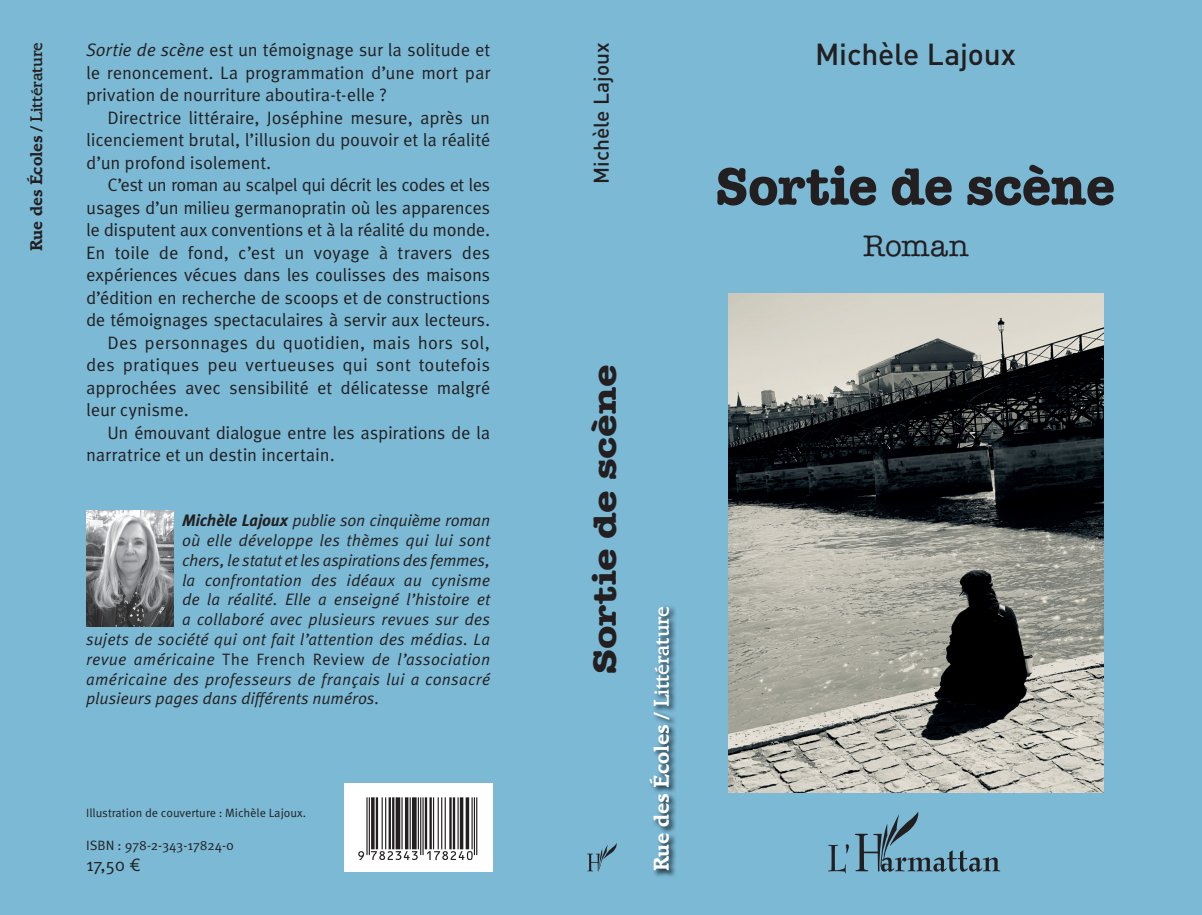
<style>
.page{position:relative;width:1202px;height:915px;background:#7bb9d5}
.page>*{position:absolute;margin:0;border:0;box-sizing:border-box;transform-origin:0 0}
.t1{font:700 52.5px "American Typewriter Std";letter-spacing:-.005em;color:#231f20}
.t2{font:700 32.4px "American Typewriter Std";color:#231f20;scale:1.25 1}
.t3{font:500 30px "DIN Pro";letter-spacing:-.005em;color:#231f20}
.t4{font:500 30px "American Typewriter Std";color:#231f20}
.t5{font:700 21px "AT Bramley";color:#fff}
.t6{font:500 21px "DIN Pro";letter-spacing:-.005em;color:#231f20}
.t7{font:18px/22.5px "Meta Pro";letter-spacing:-.01em;color:#231f20;text-align:justify}
.t8{font:18px "Meta Pro";letter-spacing:-.04em;color:#231f20}
.t9{font:18px "Meta Pro";letter-spacing:.015em;color:#231f20}
.t10{font:18px "Meta Pro";letter-spacing:.01em;color:#231f20}
.t11{font:italic 16.5px "Meta Pro";letter-spacing:.005em;color:#231f20}
.t12{font:italic 16.5px "Meta Pro";letter-spacing:-.015em;color:#231f20}
.t13{font:italic 16.5px "Meta Pro";letter-spacing:-.025em;color:#231f20}
.t14{font:700 16.5px "AT Bramley";color:#231f20}
.t15{font:13.5px "Meta Pro";letter-spacing:-.005em;color:#231f20}
.t16{font:12px "Meta Pro";color:#231f20}
.s1{font-weight:500}
.s2{font-style:italic}
.s3{font-weight:700}
.s4{font-style:normal}
</style>
<div class="page">
<img style="left:729px;top:294px;width:374px;height:498px">
<img style="left:650px;top:606px;width:26px;height:270px">
<div style="left:344px;top:783px;width:149px;height:88px;background:#fff"></div>
<svg style="left:855px;top:811px;width:145px;height:61px"></svg>
<svg style="left:828px;top:844px;width:21px;height:29px"></svg>
<svg style="left:587px;top:843px;width:30px;height:28px"></svg>
<img style="left:86px;top:510px;width:87px;height:116px">
<svg style="left:358px;top:797px;width:119px;height:63px"></svg>
<p class="t14" style="left:27px;top:251px;width:210px;rotate:-90deg">Rue des Écoles <span class="s1">/ Littérature</span></p>
<p class="t7" style="left:86px;top:39px;width:405px"><span class="s2">Sortie de scène</span> est un témoignage sur la solitude et le renoncement. La programmation d’une mort par privation de nourriture aboutira-t-elle ?</p>
<p class="t7" style="left:86px;top:107px;width:405px;text-indent:21px">Directrice littéraire, Joséphine mesure, après un licenciement brutal, l’illusion du pouvoir et la réalité d’un profond isolement.</p>
<p class="t8" style="left:107px;top:174px;width:384px">C’est un roman au scalpel qui décrit les codes et les</p>
<p class="t7" style="left:86px;top:197px;width:405px">usages d’un milieu germanopratin où les apparences</p>
<p class="t7" style="left:86px;top:219px;width:405px">le disputent aux conventions et à la réalité du monde.</p>
<p class="t7" style="left:86px;top:242px;width:405px">En toile de fond, c’est un voyage à travers des</p>
<p class="t7" style="left:86px;top:264px;width:405px">expériences vécues dans les coulisses des maisons</p>
<p class="t7" style="left:86px;top:287px;width:405px">d’édition en recherche de scoops et de constructions</p>
<p class="t7" style="left:86px;top:309px;width:405px">de témoignages spectaculaires à servir aux lecteurs.</p>
<p class="t10" style="left:107px;top:331px;width:384px">Des personnages du quotidien, mais hors sol,</p>
<p class="t9" style="left:86px;top:354px;width:405px">des pratiques peu vertueuses qui sont toutefois</p>
<p class="t7" style="left:86px;top:377px;width:405px">approchées avec sensibilité et délicatesse malgré</p>
<p class="t7" style="left:86px;top:399px;width:104px">leur cynisme.</p>
<p class="t7" style="left:107px;top:422px;width:384px">Un émouvant dialogue entre les aspirations de la</p>
<p class="t7" style="left:86px;top:444px;width:250px">narratrice et un destin incertain.</p>
<p class="t13" style="left:182px;top:510px;width:310px"><span class="s3">Michèle Lajoux</span> publie son cinquième roman</p>
<p class="t11" style="left:182px;top:530px;width:310px">où elle développe les thèmes qui lui sont</p>
<p class="t12" style="left:182px;top:550px;width:310px">chers, le statut et les aspirations des femmes,</p>
<p class="t11" style="left:182px;top:569px;width:310px">la confrontation des idéaux au cynisme</p>
<p class="t11" style="left:182px;top:589px;width:310px">de la réalité. Elle a enseigné l’histoire et</p>
<p class="t11" style="left:182px;top:609px;width:310px">a collaboré avec plusieurs revues sur des</p>
<p class="t11" style="left:86px;top:629px;width:405px">sujets de société qui ont fait l’attention des médias. La</p>
<p class="t11" style="left:86px;top:649px;width:405px">revue américaine <span class="s4">The French Review</span> de l’association</p>
<p class="t11" style="left:86px;top:668px;width:405px">américaine des professeurs de français lui a consacré</p>
<p class="t11" style="left:86px;top:688px;width:295px">plusieurs pages dans différents numéros.</p>
<p class="t16" style="left:86px;top:806px;width:221px">Illustration de couverture : Michèle Lajoux.</p>
<p class="t15" style="left:86px;top:837px;width:149px">ISBN : 978-2-343-17824-0</p>
<p class="t7" style="left:86px;top:855px;width:56px">17,50 €</p>
<p class="t6" style="left:587px;top:184px;width:143px;rotate:-90deg">Michèle Lajoux</p>
<h2 class="t2" style="left:586px;top:674px;width:249px;rotate:-90deg">Sortie de scène</h2>
<p class="t5" style="left:649px;top:871px;width:267px;rotate:-90deg">Rue des Écoles <span class="s1">/ Littérature</span></p>
<h3 class="t3" style="left:815px;top:34px;width:202px">Michèle Lajoux</h3>
<h1 class="t1" style="left:715px;top:156px;width:401px">Sortie de scène</h1>
<h3 class="t4" style="left:863px;top:229px;width:107px">Roman</h3>
</div>
